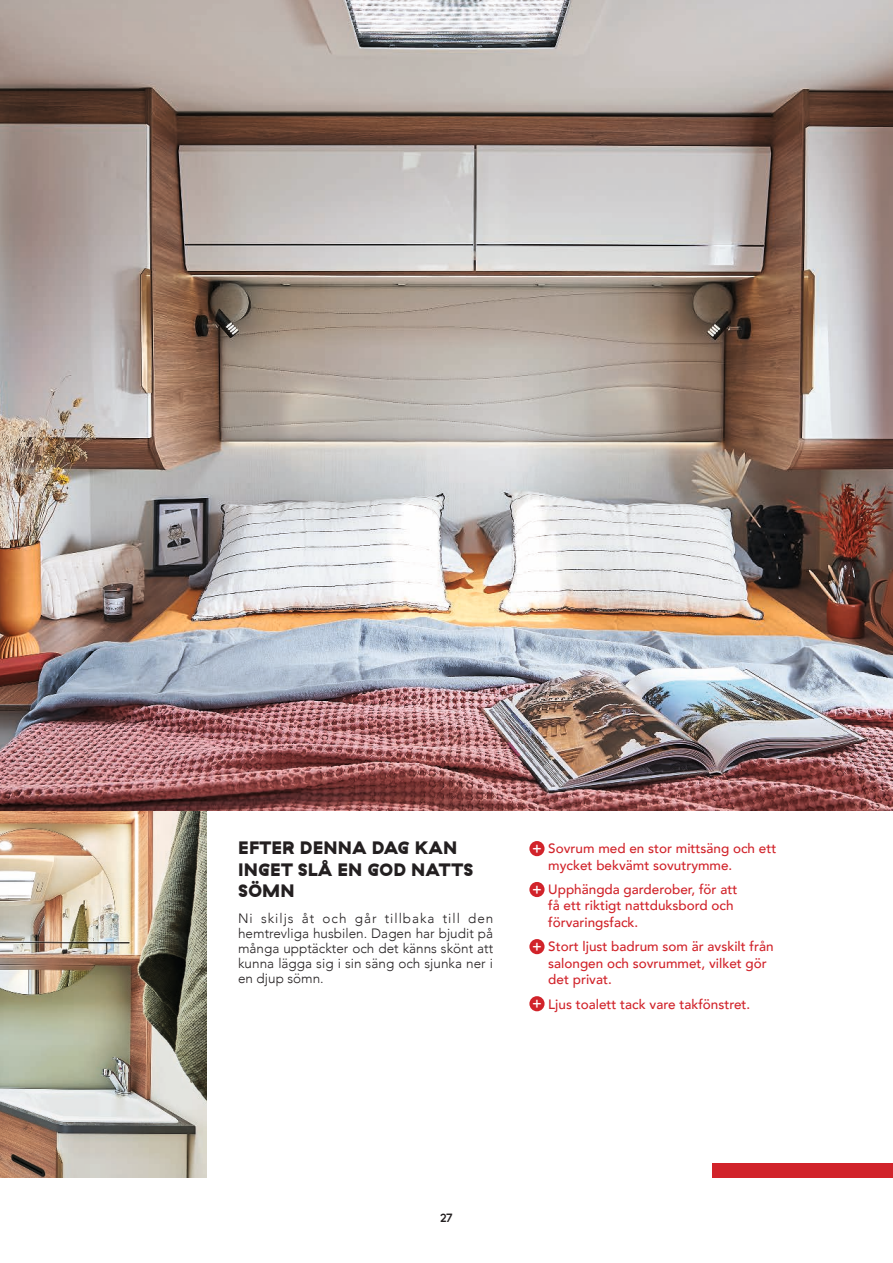
<style>
.page{position:relative;width:893px;height:1263px;background:#fff}
.page>*{position:absolute;margin:0;border:0;box-sizing:border-box;transform-origin:0 0}
.t1{font:900 18px/21.6px "GT Haptik";letter-spacing:.01em;color:#231f20}
.t2{font:500 13.5px/16.2px "Avenir";color:#d1232a}
.t3{font:300 13.5px/15px "Avenir";color:#231f20;text-align:justify}
.t4{font:500 12px "GT Haptik";color:#231f20}
.s1{font-family:"GT Haptik";font-weight:400;font-size:15.3px;color:#fff}
</style>
<div class="page">
<div style="left:712px;top:1164px;width:181px;height:14px;background:#d1232a"></div>
<img style="left:0;top:810px;width:207px;height:368px">
<img style="left:0;top:0;width:893px;height:810px">
<div style="left:529px;top:841px;width:16px;height:15px;background:#d1232a;border-radius:50%"></div>
<div style="left:529px;top:882px;width:16px;height:15px;background:#d1232a;border-radius:50%"></div>
<div style="left:529px;top:939px;width:16px;height:15px;background:#d1232a;border-radius:50%"></div>
<div style="left:529px;top:996px;width:16px;height:15px;background:#d1232a;border-radius:50%"></div>
<h1 class="t1" style="left:238px;top:837px;width:237px">EFTER DENNA DAG KAN<br>INGET SLÅ EN GOD NATTS<br>SÖMN</h1>
<p class="t3" style="left:238px;top:911px;width:257px">Ni skiljs åt och går tillbaka till den hemtrevliga husbilen. Dagen har bjudit på många upptäckter och det känns skönt att kunna lägga sig i sin säng och sjunka ner i en djup sömn.</p>
<p class="t2" style="left:548px;top:840px;width:230px;text-indent:-16px"><span class="s1">+</span> Sovrum med en stor mittsäng och ett mycket bekvämt sovutrymme.</p>
<p class="t2" style="left:548px;top:881px;width:191px;text-indent:-16px"><span class="s1">+</span> Upphängda garderober, för att få ett riktigt nattduksbord och förvaringsfack.</p>
<p class="t2" style="left:548px;top:938px;width:227px;text-indent:-16px"><span class="s1">+</span> Stort ljust badrum som är avskilt från salongen och sovrummet, vilket gör det privat.</p>
<p class="t2" style="left:532px;top:995px;width:220px"><span class="s1">+</span> Ljus toalett tack vare takfönstret.</p>
<p class="t4" style="left:440px;top:1210px;width:14px">27</p>
</div>
